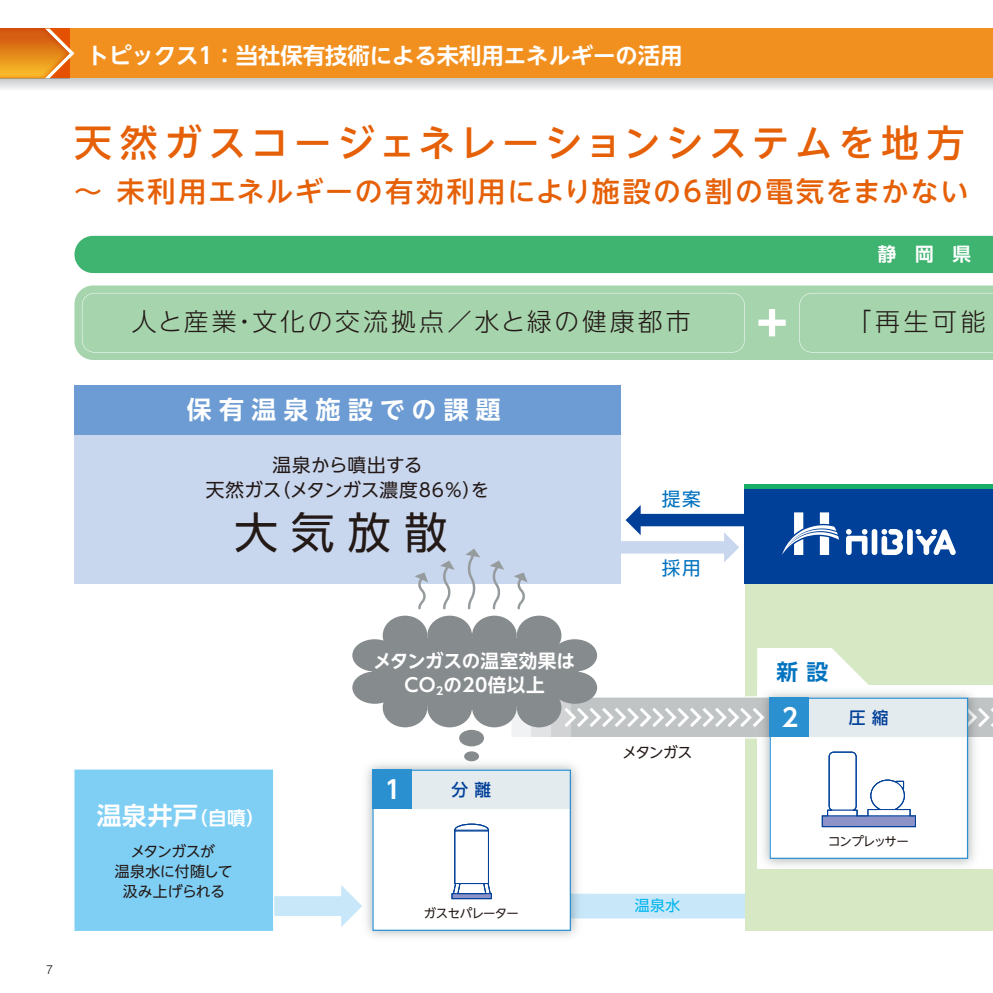
<style>
.page{position:relative;width:993px;height:993px;background:#fff}
.page>*{position:absolute;margin:0;border:0;box-sizing:border-box;transform-origin:0 0}
.t1{font:43.4px "UD Shin Go NT Pro";color:#231916}
.t2{font:500 37.27px "UD Shin Go NT Pro";letter-spacing:.155em;color:#e56007}
.t3{font:500 27.82px "UD Shin Go NT Pro";letter-spacing:.07em;color:#e56007}
.t4{font:300 24.85px "UD Shin Go NT Pro";letter-spacing:.125em;color:#231916}
.t5{font:700 24.85px "UD Shin Go NT Pro De";letter-spacing:.295em;color:#fff}
.t6{font:700 22.4px "UD Shin Go NT Pro De";color:#fff}
.t7{font:700 21.7px "UD Shin Go NT Pro De";color:#0072bf}
.t8{font:18.55px/24.8px "UD Shin Go NT Pro";letter-spacing:.01em;color:#231916;text-align:center}
.t9{font:700 18.55px/24.8px "UD Shin Go NT Pro De";letter-spacing:.025em;color:#fff;text-align:center}
.t10{font:18.55px "UD Shin Go NT Pro";color:#0072bf}
.t11{font:500 16.8px "UD Shin Go NT Pro";color:#004098}
.t12{font:14.88px/19.8px "UD Shin Go NT Pro";letter-spacing:-.035em;color:#231916;text-align:center}
.t13{font:14.88px "UD Shin Go NT Pro";color:#00b4ed}
.t14{font:12.42px "UD Shin Go NT Pro";letter-spacing:-.06em;color:#231916}
.t15{font:300 12.42px "Helvetica";color:#231916}
.s1{font-size:18.55px}
</style>
<div class="page">
<div style="left:744px;top:584px;width:248px;height:346px;background:#d6e9c4"></div>
<svg style="left:757px;top:648px;width:109px;height:34px"></svg>
<div style="left:744px;top:484px;width:248px;height:99px;background:#004098"></div>
<svg style="left:782px;top:512px;width:56px;height:42px"></svg>
<svg style="left:881px;top:529px;width:21px;height:26px"></svg>
<div style="left:871px;top:529px;width:6px;height:26px;background:#fff;border-radius:3px"></div>
<svg style="left:906px;top:529px;width:6px;height:26px"></svg>
<svg style="left:846px;top:529px;width:21px;height:26px"></svg>
<svg style="left:915px;top:529px;width:40px;height:26px"></svg>
<div style="left:273px;top:895px;width:71px;height:20px;background:#c8e8fa"></div>
<svg style="left:341px;top:885px;width:16px;height:41px"></svg>
<div style="left:74px;top:236px;width:918px;height:37px;background:#3fb370"></div>
<svg style="left:74px;top:285px;width:918px;height:75px;background:#aad6b2"></svg>
<img style="left:357px;top:766px;width:219px;height:171px">
<img style="left:757px;top:682px;width:225px;height:14px">
<div style="left:74px;top:384px;width:546px;height:199px;background:#c8d6ee"></div>
<div style="left:74px;top:384px;width:546px;height:50px;background:#6c9cd3"></div>
<svg style="left:465px;top:549px;width:15px;height:61px"></svg>
<svg style="left:414px;top:572px;width:14px;height:38px"></svg>
<svg style="left:513px;top:572px;width:14px;height:38px"></svg>
<svg style="left:440px;top:560px;width:14px;height:50px"></svg>
<svg style="left:489px;top:560px;width:15px;height:50px"></svg>
<div style="left:74px;top:769px;width:200px;height:162px;background:#7fcef4"></div>
<div style="left:744px;top:484px;width:248px;height:5px;background:#16ae68"></div>
<div style="left:82px;top:293px;width:662px;height:59px;background:#a5d4ad"></div>
<div style="left:799px;top:293px;width:193px;height:59px;background:#a5d4ad"></div>
<div style="left:758px;top:319px;width:27px;height:7px;background:#fff"></div>
<div style="left:768px;top:309px;width:6px;height:27px;background:#fff"></div>
<svg style="left:372px;top:696px;width:620px;height:234px"></svg>
<div style="left:638px;top:513px;width:106px;height:13px;background:#004098"></div>
<svg style="left:625px;top:505px;width:15px;height:30px"></svg>
<div style="left:619px;top:541px;width:106px;height:12px;background:#c8d6ee"></div>
<svg style="left:723px;top:532px;width:16px;height:30px"></svg>
<div style="left:395px;top:637px;width:158px;height:67px;background:#868b8d"></div>
<div style="left:472px;top:687px;width:44px;height:40px;background:#868b8d;border-radius:50%"></div>
<div style="left:516px;top:687px;width:45px;height:40px;background:#868b8d;border-radius:50%"></div>
<div style="left:427px;top:687px;width:45px;height:40px;background:#868b8d;border-radius:50%"></div>
<div style="left:382px;top:687px;width:45px;height:40px;background:#868b8d;border-radius:50%"></div>
<div style="left:472px;top:615px;width:44px;height:40px;background:#868b8d;border-radius:50%"></div>
<div style="left:516px;top:615px;width:45px;height:40px;background:#868b8d;border-radius:50%"></div>
<div style="left:427px;top:615px;width:45px;height:40px;background:#868b8d;border-radius:50%"></div>
<div style="left:382px;top:615px;width:45px;height:40px;background:#868b8d;border-radius:50%"></div>
<div style="left:372px;top:649px;width:43px;height:44px;background:#868b8d;border-radius:50%"></div>
<div style="left:535px;top:649px;width:43px;height:44px;background:#868b8d;border-radius:50%"></div>
<div style="left:352px;top:639px;width:45px;height:32px;background:#868b8d;border-radius:50%"></div>
<div style="left:552px;top:639px;width:45px;height:32px;background:#868b8d;border-radius:50%"></div>
<div style="left:352px;top:671px;width:45px;height:32px;background:#868b8d;border-radius:50%"></div>
<div style="left:552px;top:671px;width:45px;height:32px;background:#868b8d;border-radius:50%"></div>
<div style="left:0;top:78px;width:992px;height:20px;background:linear-gradient(to bottom,#cecfd0,#fff)"></div>
<div style="left:0;top:29px;width:992px;height:49px;background:#f2901f"></div>
<svg style="left:0;top:29px;width:74px;height:49px"></svg>
<p class="t6" style="left:87px;top:37px;width:597px">トピックス1：当社保有技術による未利用エネルギーの活用</p>
<h2 class="t2" style="left:74px;top:112px;width:891px">天然ガスコージェネレーションシステムを地方</h2>
<p class="t3" style="left:74px;top:168px;width:895px">～ 未利用エネルギーの有効利用により施設の6割の電気をまかない</p>
<p class="t9" style="left:877px;top:241px;width:95px">静岡県</p>
<p class="t4" style="left:132px;top:301px;width:560px">人と産業・文化の交流拠点／水と緑の健康都市</p>
<p class="t4" style="left:846px;top:302px;width:140px">「再生可能</p>
<p class="t5" style="left:187px;top:389px;width:315px">保有温泉施設での課題</p>
<p class="t8" style="left:206px;top:452px;width:285px">温泉から噴出する<br>天然ガス（メタンガス濃度86％）を</p>
<h1 class="t1" style="left:234px;top:497px;width:214px">大気放散</h1>
<p class="t10" style="left:661px;top:484px;width:41px">提案</p>
<p class="t10" style="left:661px;top:552px;width:41px">採用</p>
<p class="t15" style="left:46px;top:961px;width:8px">7</p>
<p class="t5" style="left:97px;top:794px;width:169px">温泉井戸<span class="s1">（自噴）</span></p>
<p class="t12" style="left:115px;top:841px;width:119px">メタンガスが<br>温泉水に付随して汲み上げられる</p>
<p class="t9" style="left:373px;top:647px;width:203px">メタンガスの温室効果は<br>CO<sub>2</sub>の20倍以上</p>
<p class="t5" style="left:384px;top:768px;width:18px">1</p>
<p class="t11" style="left:451px;top:775px;width:41px">分 離</p>
<p class="t14" style="left:424px;top:902px;width:96px">ガスセパレーター</p>
<p class="t12" style="left:622px;top:742px;width:72px">メタンガス</p>
<p class="t13" style="left:634px;top:893px;width:47px">温泉水</p>
<p class="t7" style="left:776px;top:654px;width:53px">新 設</p>
<p class="t5" style="left:781px;top:696px;width:18px">2</p>
<p class="t11" style="left:848px;top:704px;width:41px">圧 縮</p>
<p class="t14" style="left:827px;top:830px;width:82px">コンプレッサー</p>
</div>
